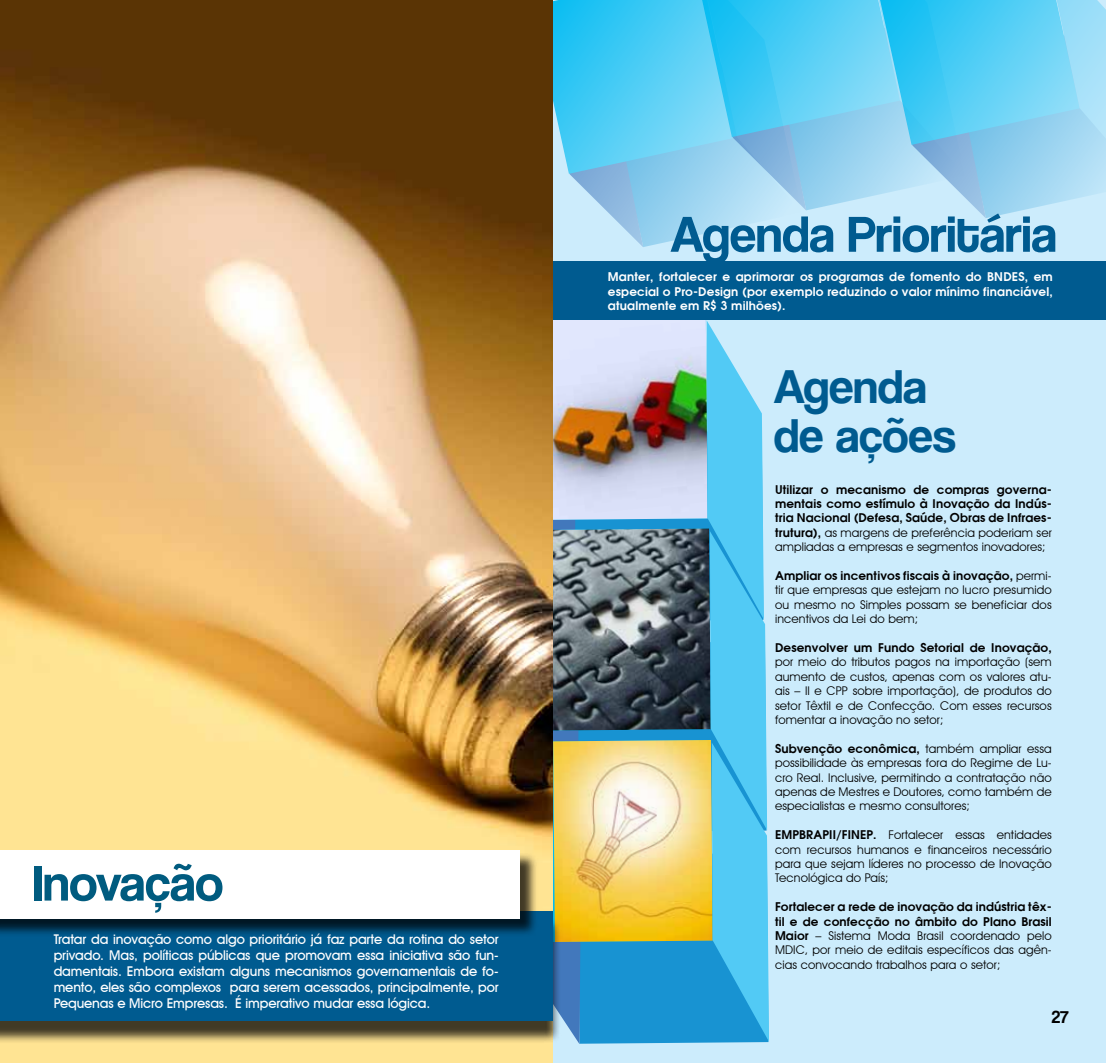
<style>
.page{position:relative;width:1106px;height:1063px;background:#fff}
.page>*{position:absolute;margin:0;border:0;box-sizing:border-box;transform-origin:0 0}
.t1{font:52.5px "Coolvetica Rg";color:#005b90}
.t2{font:52.5px "Coolvetica Rg";color:#005b7f}
.t3{font:48.9px/48.9px "Coolvetica Rg";color:#005b90}
.t4{font:18px "Coolvetica Rg";color:#000}
.t5{font:500 13.5px/16.2px "Avant Garde IT Cby BT";letter-spacing:-.01em;color:#fff;text-align:justify}
.t6{font:12px/14.4px "Avant Garde IT Cby BT";letter-spacing:.01em;color:#000;text-align:justify}
.t7{font:600 12px/14.4px "Avant Garde";letter-spacing:.01em;color:#000;text-align:justify}
.t8{font:600 12px/14.4px "Avant Garde";letter-spacing:.015em;color:#fff;text-align:justify}
.s1{font-family:"Avant Garde";font-weight:600}
.s2{font-family:"Avant Garde IT Cby BT";font-weight:400}
</style>
<div class="page">
<div style="left:553px;top:0;width:553px;height:1063px;background:#ccecfc"></div>
<img style="left:553px;top:318px;width:216px;height:726px">
<svg style="left:553px;top:0;width:553px;height:247px"></svg>
<div style="left:554px;top:262px;width:552px;height:58px;background:#005b90"></div>
<img style="left:0;top:0;width:553px;height:1063px">
<div style="left:0;top:918px;width:561px;height:125px;background:#000;opacity:.75"></div>
<div style="left:0;top:911px;width:553px;height:109px;background:#005b90"></div>
<div style="left:0;top:853px;width:538px;height:84px;background:#000;opacity:.75"></div>
<div style="left:0;top:850px;width:519px;height:68px;background:#fff"></div>
<h1 class="t2" style="left:33px;top:852px;width:191px">Inovação</h1>
<p class="t5" style="left:54px;top:931px;width:446px">Tratar da inovação como algo prioritário já faz parte da rotina do setor privado. Mas, políticas públicas que promovam essa iniciativa são fun&shy;damentais. Embora existam alguns mecanismos governamentais de fo&shy;mento, eles são complexos para serem acessados, principalmente, por Pequenas e Micro Empresas. É imperativo mudar essa lógica.</p>
<h1 class="t1" style="left:670px;top:203px;width:388px">Agenda Prioritária</h1>
<p class="t8" style="left:608px;top:269px;width:446px">Manter, fortalecer e aprimorar os programas de fomento do BNDES, em especial o Pro-Design (por exemplo reduzindo o valor mínimo financiável, atualmente em R$ 3 milhões).</p>
<h2 class="t3" style="left:774px;top:362px;width:183px">Agenda de ações</h2>
<p class="t7" style="left:775px;top:482px;width:278px">Utilizar o mecanismo de compras governa&shy;mentais como estímulo à Inovação da Indús&shy;tria Nacional (Defesa, Saúde, Obras de Infraes-</p>
<p class="t6" style="left:775px;top:525px;width:278px"><span class="s1">trutura),</span> as margens de preferência poderiam ser ampliadas a empresas e segmentos inovadores;</p>
<p class="t7" style="left:775px;top:568px;width:278px">Ampliar os incentivos fiscais à inovação, <span class="s2">permi-</span></p>
<p class="t6" style="left:775px;top:583px;width:278px">tir que empresas que estejam no lucro presumido ou mesmo no Simples possam se beneficiar dos incentivos da Lei do bem;</p>
<p class="t7" style="left:775px;top:640px;width:278px">Desenvolver um Fundo Setorial de Inovação,</p>
<p class="t6" style="left:775px;top:655px;width:278px">por meio do tributos pagos na importação (sem aumento de custos, apenas com os valores atu&shy;ais – II e CPP sobre importação), de produtos do setor Têxtil e de Confecção. Com esses recursos fomentar a inovação no setor;</p>
<p class="t7" style="left:775px;top:741px;width:278px">Subvenção econômica, <span class="s2">também ampliar essa</span></p>
<p class="t6" style="left:775px;top:756px;width:278px">possibilidade às empresas fora do Regime de Lu&shy;cro Real. Inclusive, permitindo a contratação não apenas de Mestres e Doutores, como também de especialistas e mesmo consultores;</p>
<p class="t6" style="left:775px;top:828px;width:278px"><span class="s1">EMPBRAPII/FINEP.</span> Fortalecer essas entidades com recursos humanos e financeiros necessário para que sejam líderes no processo de Inovação Tecnológica do País;</p>
<p class="t7" style="left:775px;top:899px;width:278px">Fortalecer a rede de inovação da indústria têx&shy;til e de confecção no âmbito do Plano Brasil</p>
<p class="t6" style="left:775px;top:928px;width:278px"><span class="s1">Maior</span> – Sistema Moda Brasil coordenado pelo MDIC, por meio de editais específicos das agên&shy;cias convocando trabalhos para o setor;</p>
<h3 class="t4" style="left:1052px;top:1006px;width:18px">27</h3>
</div>
